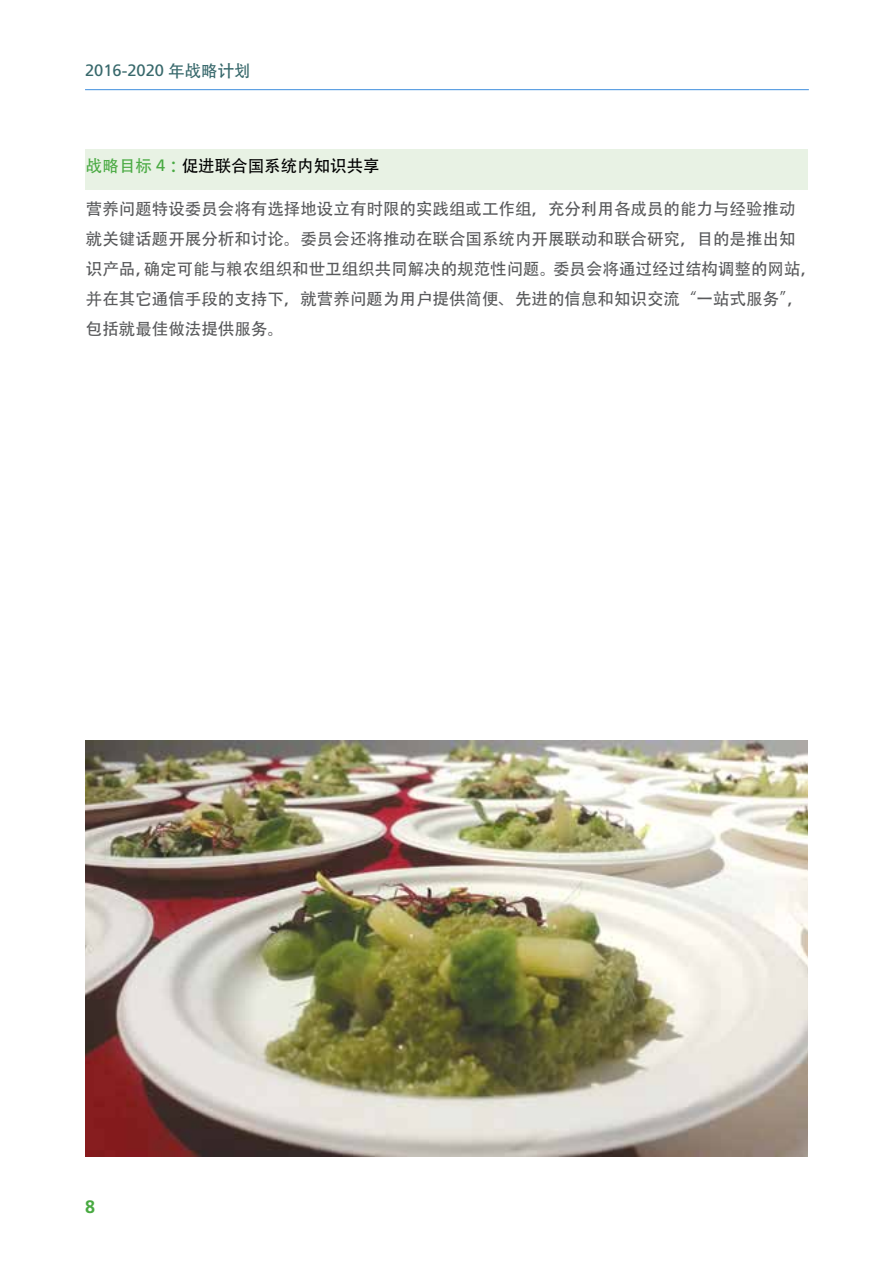
<style>
.page{position:relative;width:893px;height:1263px;background:#fff}
.page>*{position:absolute;margin:0;border:0;box-sizing:border-box;transform-origin:0 0}
.t1{font:700 18px "Frutiger LT Std";color:#49aa42}
.t2{font:16.5px/30px "Adobe Heiti Std";color:#58595b}
.t3{font:16.5px "Adobe Heiti Std";color:#000}
.t4{font:16.5px "Frutiger LT Std";color:#37686b}
.s1{font-family:"Adobe Heiti Std"}
.s2{color:#49aa42}
.s3{font-family:"Frutiger LT Std";color:#49aa42}
</style>
<div class="page">
<hr style="left:85px;top:89px;width:724px;height:1px;background:#3e8ede">
<div style="left:85px;top:149px;width:723px;height:40px;background:#e8f2e4"></div>
<img style="left:85px;top:741px;width:723px;height:416px">
<p class="t4" style="left:85px;top:61px;width:167px">2016<span class="s1">-</span>2020 <span class="s1">年战略计划</span></p>
<p class="t3" style="left:86px;top:156px;width:295px"><span class="s2">战略目标</span> <span class="s3">4</span> <span class="s2">：</span>促进联合国系统内知识共享</p>
<p class="t2" style="left:86px;top:194px;width:733px">营养问题特设委员会将有选择地设立有时限的实践组或工作组，充分利用各成员的能力与经验推动<br>就关键话题开展分析和讨论。委员会还将推动在联合国系统内开展联动和联合研究，目的是推出知<br>识产品，确定可能与粮农组织和世卫组织共同解决的规范性问题。委员会将通过经过结构调整的网站，并在其它通信手段的支持下，就营养问题为用户提供简便、先进的信息和知识交流“一站式服务”，包括就最佳做法提供服务。</p>
<p class="t1" style="left:85px;top:1196px;width:12px">8</p>
</div>
